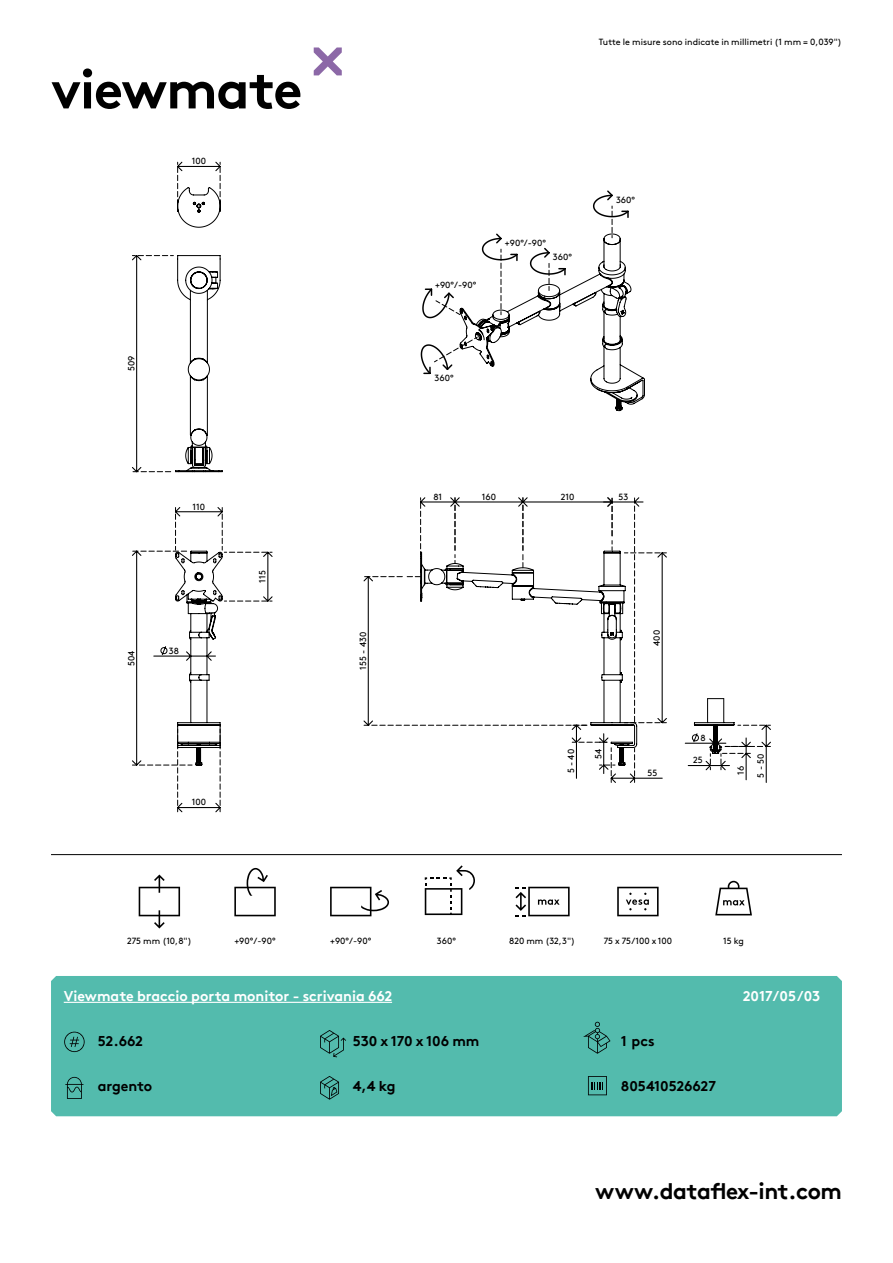
<style>
.page{position:relative;width:893px;height:1263px;background:#fff}
.page>*{position:absolute;margin:0;border:0;box-sizing:border-box;transform-origin:0 0}
.hoofdstuk{font:700 54px "Brown Pro TT";letter-spacing:-.02em;color:#000}
.t1{font:700 22.5px "Brown Pro TT";letter-spacing:-.02em;color:#000}
.body{font:700 14.25px "Brown Pro TT";color:#fff}
.specificaties{font:700 14.25px "Brown Pro TT";color:#000}
.onderschrift{font:9px "Brown";color:#000}
.t2{font:9px "Brown Pro TT Regular Alt";color:#000}
</style>
<div class="page">
<svg style="left:314px;top:47px;width:28px;height:28px"></svg>
<hr style="left:51px;top:854px;width:791px;height:1px;background:#000">
<svg style="left:139px;top:874px;width:41px;height:54px"></svg>
<svg style="left:234px;top:868px;width:42px;height:48px"></svg>
<svg style="left:330px;top:887px;width:59px;height:29px"></svg>
<svg style="left:425px;top:865px;width:50px;height:50px"></svg>
<svg style="left:515px;top:887px;width:55px;height:29px"></svg>
<svg style="left:617px;top:887px;width:42px;height:29px"></svg>
<svg style="left:715px;top:881px;width:37px;height:34px"></svg>
<div style="left:51px;top:976px;width:791px;height:140px;background:#53bbad"></div>
<svg style="left:132px;top:507px;width:141px;height:305px"></svg>
<svg style="left:132px;top:255px;width:91px;height:218px"></svg>
<svg style="left:420px;top:190px;width:225px;height:222px"></svg>
<svg style="left:363px;top:497px;width:408px;height:286px"></svg>
<svg style="left:177px;top:161px;width:44px;height:67px"></svg>
<svg style="left:64px;top:1032px;width:21px;height:20px"></svg>
<svg style="left:65px;top:1077px;width:18px;height:22px"></svg>
<svg style="left:320px;top:1030px;width:26px;height:27px"></svg>
<svg style="left:583px;top:1022px;width:27px;height:32px"></svg>
<svg style="left:320px;top:1076px;width:19px;height:24px"></svg>
<svg style="left:588px;top:1076px;width:19px;height:19px"></svg>
<hr style="left:64px;top:1002px;width:328px;height:1px;background:#fff">
<p class="hoofdstuk" style="left:51px;top:46px;width:253px">viewmate</p>
<p class="t2" style="left:192px;top:154px;width:16px">100</p>
<p class="t2" style="left:124px;top:371px;width:17px;rotate:-90deg">509</p>
<p class="t2" style="left:193px;top:499px;width:14px">110</p>
<p class="t2" style="left:124px;top:666px;width:17px;rotate:-90deg">504</p>
<p class="t2" style="left:169px;top:644px;width:12px">38</p>
<p class="t2" style="left:192px;top:795px;width:16px">100</p>
<p class="t2" style="left:256px;top:583px;width:14px;rotate:-90deg">115</p>
<p class="t2" style="left:356px;top:670px;width:39px;rotate:-90deg">155 - 430</p>
<p class="onderschrift" style="left:599px;top:35px;width:245px">Tutte le misure sono indicate in millimetri (1 mm = 0,039")</p>
<p class="t2" style="left:435px;top:278px;width:43px">+90°/-90°</p>
<p class="t2" style="left:505px;top:236px;width:43px">+90°/-90°</p>
<p class="t2" style="left:553px;top:250px;width:21px">360°</p>
<p class="t2" style="left:435px;top:371px;width:21px">360°</p>
<p class="t2" style="left:616px;top:193px;width:21px">360°</p>
<p class="t2" style="left:433px;top:490px;width:10px">81</p>
<p class="t2" style="left:482px;top:490px;width:16px">160</p>
<p class="t2" style="left:561px;top:490px;width:15px">210</p>
<p class="t2" style="left:618px;top:490px;width:11px">53</p>
<p class="t2" style="left:564px;top:773px;width:26px;rotate:-90deg">5 - 40</p>
<p class="t2" style="left:591px;top:759px;width:12px;rotate:-90deg">54</p>
<p class="t2" style="left:650px;top:646px;width:17px;rotate:-90deg">400</p>
<p class="t2" style="left:647px;top:766px;width:11px">55</p>
<p class="t2" style="left:700px;top:731px;width:7px">8</p>
<p class="t2" style="left:693px;top:753px;width:11px">25</p>
<p class="t2" style="left:734px;top:775px;width:10px;rotate:-90deg">16</p>
<p class="t2" style="left:754px;top:778px;width:26px;rotate:-90deg">5 - 50</p>
<p class="onderschrift" style="left:127px;top:934px;width:66px">275 mm (10,8")</p>
<p class="onderschrift" style="left:234px;top:934px;width:43px">+90°/-90°</p>
<p class="onderschrift" style="left:330px;top:934px;width:43px">+90°/-90°</p>
<p class="onderschrift" style="left:437px;top:934px;width:21px">360°</p>
<p class="onderschrift" style="left:509px;top:934px;width:68px">820 mm (32,3")</p>
<p class="onderschrift" style="left:604px;top:934px;width:70px">75 x 75/100 x 100</p>
<p class="onderschrift" style="left:723px;top:934px;width:22px">15 kg</p>
<p class="body" style="left:64px;top:985px;width:330px">Viewmate braccio porta monitor - scrivania 662</p>
<p class="body" style="left:743px;top:985px;width:79px">2017/05/03</p>
<p class="specificaties" style="left:98px;top:1029px;width:47px">52.662</p>
<p class="specificaties" style="left:98px;top:1074px;width:56px">argento</p>
<p class="specificaties" style="left:353px;top:1029px;width:128px">530 x 170 x 106 mm</p>
<p class="specificaties" style="left:621px;top:1029px;width:35px">1 pcs</p>
<p class="specificaties" style="left:353px;top:1074px;width:44px">4,4 kg</p>
<p class="specificaties" style="left:621px;top:1074px;width:97px">805410526627</p>
<h2 class="t1" style="left:595px;top:1173px;width:248px">www.dataflex-int.com</h2>
</div>
